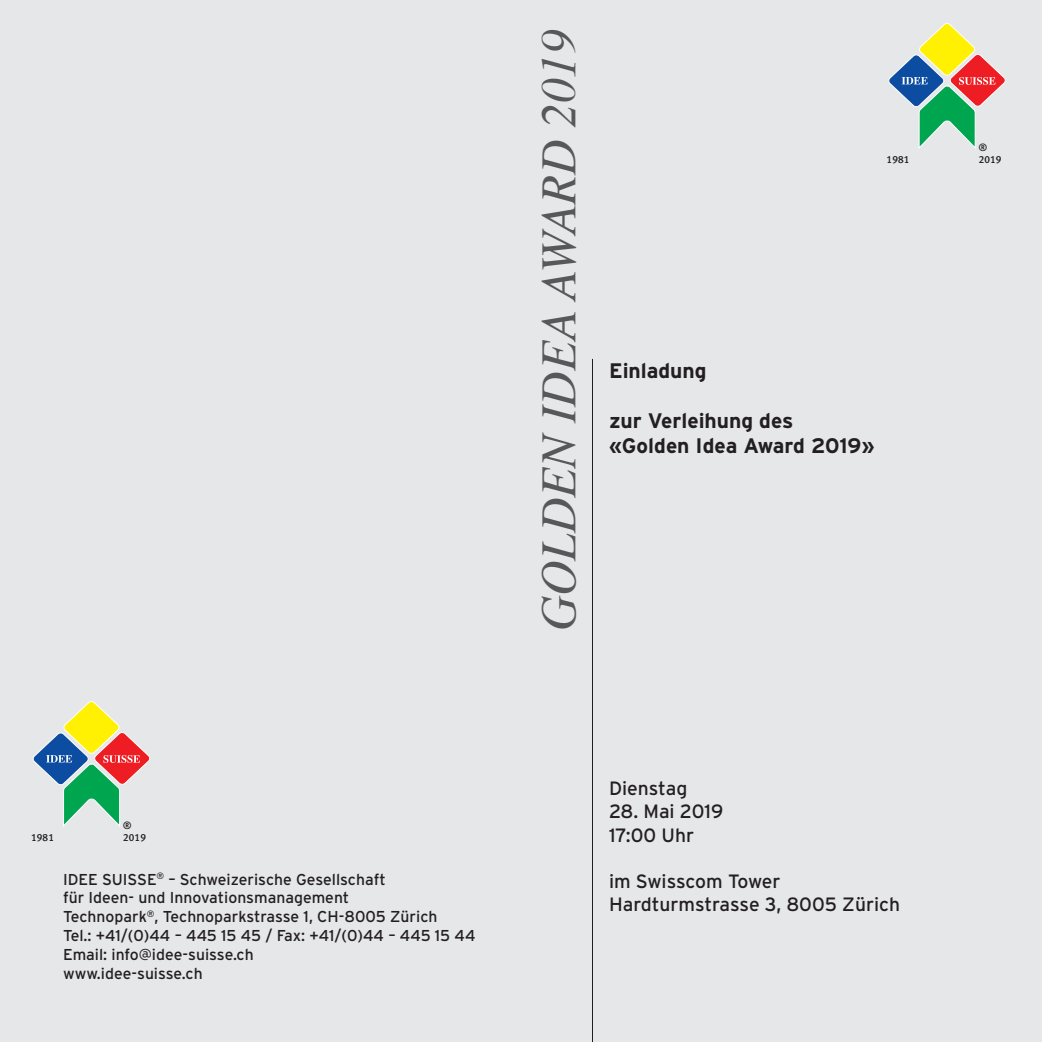
<style>
.page{position:relative;width:1042px;height:1042px;background:#e6e7e9}
.page>*{position:absolute;margin:0;border:0;box-sizing:border-box;transform-origin:0 0}
.t1{font:italic 49px "Times";color:#57585a}
.t2{font:700 21px/25.2px "Interstate";color:#231f20}
.t3{font:19.25px/23.1px "Interstate";color:#231f20}
.t4{font:15.75px/18.9px "Interstate";color:#231f20}
.t5{font:500 10.33px "Meta Plus Lining";letter-spacing:.02em;color:#231f20}
</style>
<div class="page">
<hr style="left:592px;top:359px;width:1px;height:683px;background:#231f20">
<svg style="left:889px;top:23px;width:116px;height:126px"></svg>
<svg style="left:33px;top:701px;width:117px;height:126px"></svg>
<p class="t5" style="left:123px;top:819px;width:10px">®</p>
<p class="t5" style="left:31px;top:831px;width:24px">1981</p>
<p class="t5" style="left:123px;top:831px;width:24px">2019</p>
<p class="t4" style="left:63px;top:869px;width:414px">IDEE SUISSE<sup>®</sup> – Schweizerische Gesellschaft<br>für Ideen- und Innovationsmanagement<br>Technopark<sup>®</sup>, Technoparkstrasse 1, CH-8005 Zürich<br>Tel.: +41/(0)44 – 445 15 45 / Fax: +41/(0)44 – 445 15 44<br>Email: info@idee-suisse.ch<br>www.idee-suisse.ch</p>
<h1 class="t1" style="left:516px;top:631px;width:603px;rotate:-90deg">GOLDEN IDEA AWARD 2019</h1>
<p class="t5" style="left:978px;top:141px;width:10px">®</p>
<p class="t5" style="left:886px;top:154px;width:24px">1981</p>
<p class="t5" style="left:978px;top:154px;width:24px">2019</p>
<h2 class="t2" style="left:609px;top:357px;width:99px">Einladung</h2>
<h2 class="t2" style="left:609px;top:408px;width:267px">zur Verleihung des «Golden Idea Award 2019»</h2>
<p class="t3" style="left:609px;top:777px;width:80px">Dienstag</p>
<p class="t3" style="left:609px;top:800px;width:116px">28. Mai 2019<br>17:00 Uhr</p>
<p class="t3" style="left:609px;top:869px;width:293px">im Swisscom Tower<br>Hardturmstrasse 3, 8005 Zürich</p>
</div>
